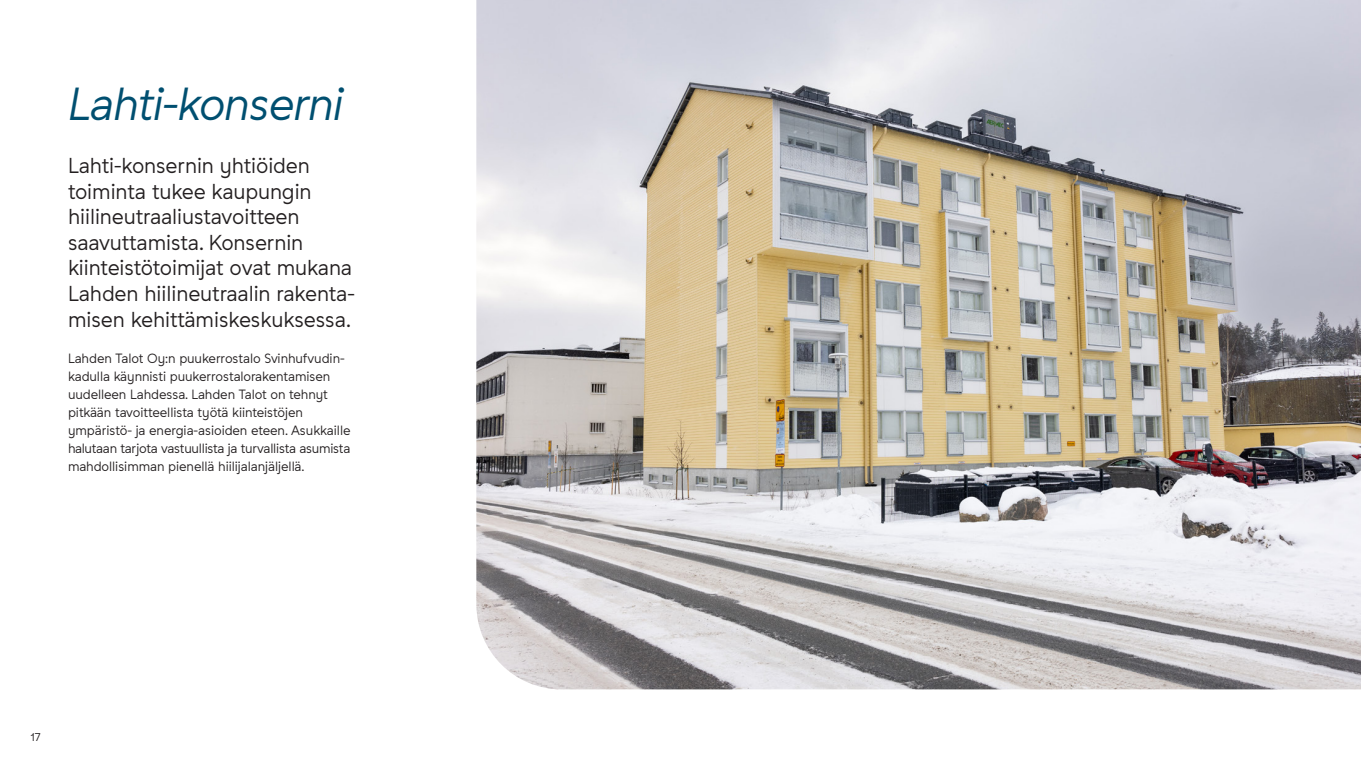
<style>
.page{position:relative;width:1361px;height:766px;background:#fff}
.page>*{position:absolute;margin:0;border:0;box-sizing:border-box;transform-origin:0 0}
.iso_otsikko__alataso{font:italic 45px "Studio Feixen Sans Lahti";letter-spacing:-.025em;color:#004f70}
.ingressi{font:21px/25.5px "Studio Feixen Sans Lahti";letter-spacing:-.005em;color:#231f20}
.leipis{font:13.05px/18px "Studio Feixen Sans Lahti";letter-spacing:-.005em;color:#231f20}
.t1{font:11.25px "Studio Feixen Sans Lahti";color:#231f20}
</style>
<div class="page">
<img style="left:476px;top:0;width:885px;height:689px">
<p class="iso_otsikko__alataso" style="left:68px;top:77px;width:277px">Lahti-konserni</p>
<p class="ingressi" style="left:68px;top:153px;width:288px">Lahti-konsernin yhtiöiden toiminta tukee kaupungin hiilineutraaliustavoitteen saavuttamista. Konsernin kiinteistötoimijat ovat mukana<br>Lahden hiilineutraalin rakenta&shy;misen kehittämiskeskuksessa.</p>
<p class="leipis" style="left:68px;top:349px;width:284px">Lahden Talot Oy:n puukerrostalo Svinhufvudin&shy;kadulla käynnisti puukerrostalorakentamisen uudelleen Lahdessa. Lahden Talot on tehnyt pitkään tavoitteellista työtä kiinteistöjen ympäristö- ja energia-asioiden eteen. Asukkaille halutaan tarjota vastuullista ja turvallista asumista mahdollisimman pienellä hiilijalanjäljellä.</p>
<p class="t1" style="left:31px;top:729px;width:11px">17</p>
</div>
